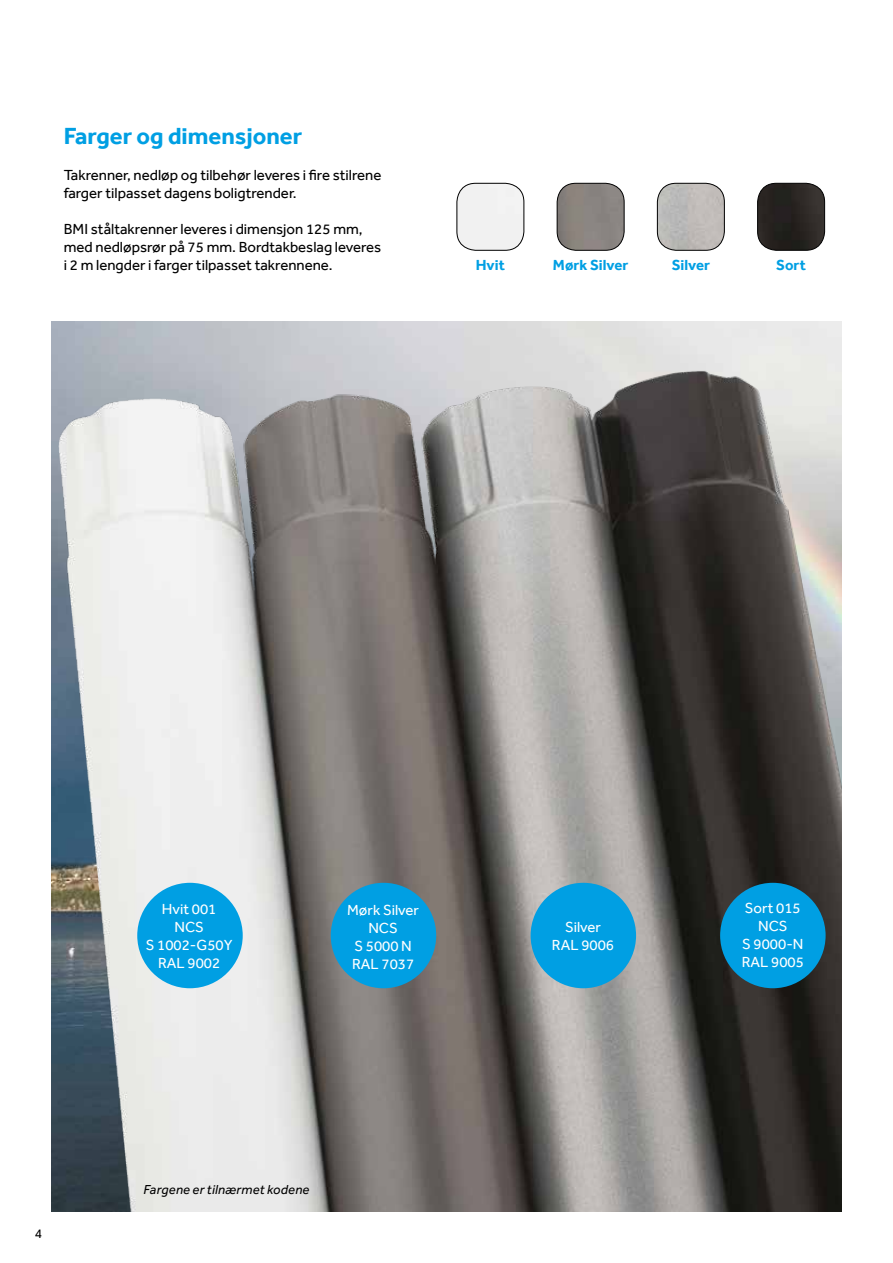
<style>
.page{position:relative;width:893px;height:1263px;background:#fff}
.page>*{position:absolute;margin:0;border:0;box-sizing:border-box;transform-origin:0 0}
.t1{font:700 24px "Effra";color:#009fe3}
.t2{font:15px/18px "Effra";color:#000}
.t3{font:15px/18px "Effra";color:#fff;text-align:center}
.t4{font:700 15px "Effra";color:#009fe3}
.t5{font:italic 13.5px "Effra";letter-spacing:.015em;color:#000}
.t6{font:13.5px "Effra";color:#000}
</style>
<div class="page">
<img style="left:51px;top:333px;width:791px;height:879px">
<div style="left:720px;top:883px;width:106px;height:105px;background:#009fe3;border-radius:50%"></div>
<div style="left:531px;top:883px;width:105px;height:105px;background:#009fe3;border-radius:50%"></div>
<div style="left:331px;top:883px;width:105px;height:105px;background:#009fe3;border-radius:50%"></div>
<div style="left:137px;top:883px;width:106px;height:105px;background:#009fe3;border-radius:50%"></div>
<img style="left:457px;top:183px;width:67px;height:67px">
<div style="left:456px;top:183px;width:68px;height:68px;border:1px solid #000;border-radius:19px"></div>
<img style="left:557px;top:183px;width:67px;height:67px">
<div style="left:557px;top:183px;width:68px;height:68px;border:1px solid #000;border-radius:19px"></div>
<img style="left:657px;top:183px;width:67px;height:67px">
<div style="left:657px;top:183px;width:68px;height:68px;border:1px solid #000;border-radius:19px"></div>
<img style="left:758px;top:183px;width:67px;height:67px">
<div style="left:757px;top:183px;width:68px;height:68px;border:1px solid #000;border-radius:19px"></div>
<h1 class="t1" style="left:64px;top:121px;width:240px">Farger og dimensjoner</h1>
<p class="t2" style="left:64px;top:166px;width:319px">Takrenner, nedløp og tilbehør leveres i fire stilrene farger tilpasset dagens boligtrender.</p>
<p class="t2" style="left:64px;top:220px;width:319px">BMI ståltakrenner leveres i dimensjon 125 mm, med nedløpsrør på 75 mm. Bordtakbeslag leveres i 2 m lengder i farger tilpasset takrennene.</p>
<p class="t4" style="left:476px;top:256px;width:31px">Hvit</p>
<p class="t4" style="left:553px;top:256px;width:77px">Mørk Silver</p>
<p class="t4" style="left:672px;top:256px;width:40px">Silver</p>
<p class="t4" style="left:776px;top:256px;width:31px">Sort</p>
<p class="t6" style="left:35px;top:1225px;width:9px">4</p>
<p class="t3" style="left:146px;top:900px;width:88px">Hvit 001<br>NCS<br>S 1002-G50Y<br>RAL 9002</p>
<p class="t3" style="left:347px;top:900px;width:73px">Mørk Silver<br>NCS<br>S 5000 N<br>RAL 7037</p>
<p class="t5" style="left:144px;top:1182px;width:168px">Fargene er tilnærmet kodene</p>
<p class="t3" style="left:552px;top:918px;width:64px">Silver<br>RAL 9006</p>
<p class="t3" style="left:742px;top:899px;width:64px">Sort 015<br>NCS<br>S 9000-N<br>RAL 9005</p>
</div>
